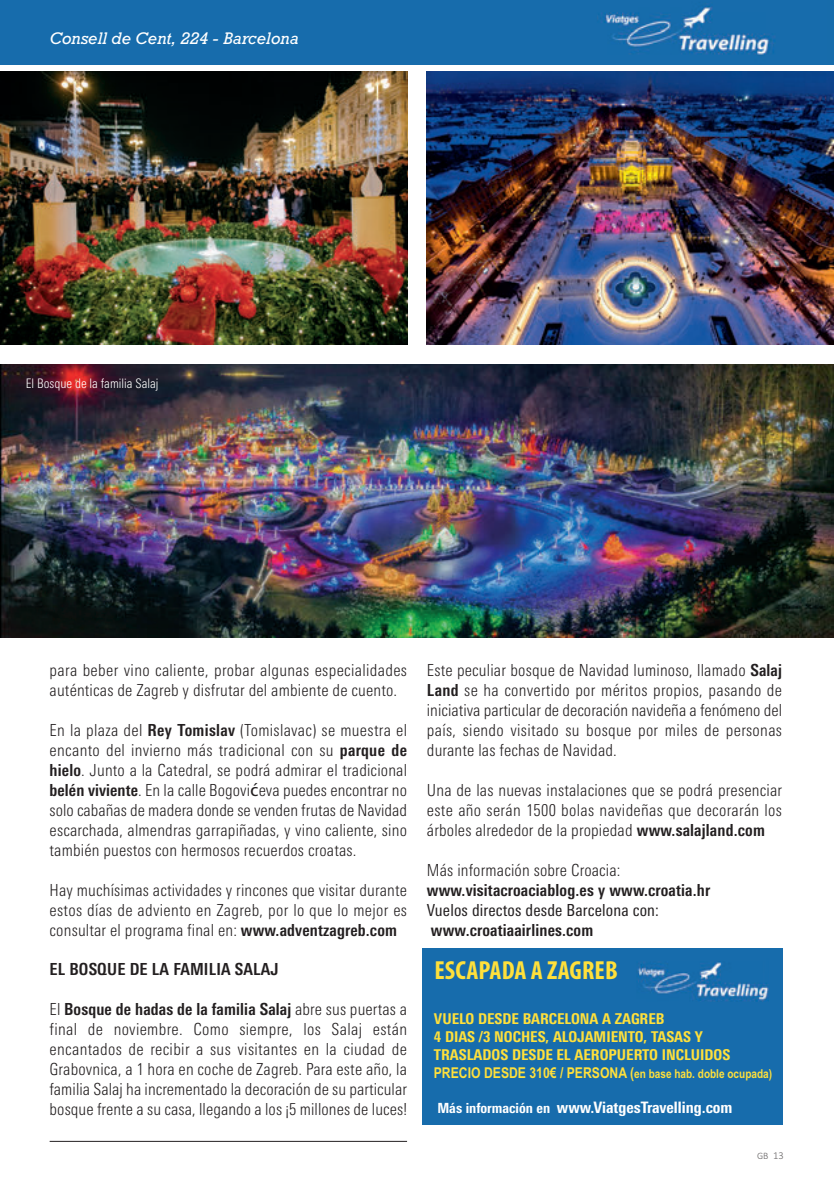
<style>
.page{position:relative;width:834px;height:1191px;background:#fff}
.page>*{position:absolute;margin:0;border:0;box-sizing:border-box;transform-origin:0 0}
.t1{font:700 condensed 26.25px "Myriad Pro";letter-spacing:.005em;color:#ffe03b}
.t2{font:300 condensed 16.62px/19.9px "Linotype Univers";letter-spacing:.01em;color:#231f20;text-align:justify}
.t3{font:700 condensed 16.62px "Linotype Univers";letter-spacing:.01em;color:#231f20}
.t4{font:condensed 16.62px "Linotype Univers";letter-spacing:.01em;color:#231f20}
.t5{font:800 condensed 15.75px "Linotype Univers";color:#fff}
.t6{font:italic 15.75px "Rockwell";color:#fff}
.t7{font:800 condensed 14.88px "Linotype Univers";color:#ffe03b}
.t8{font:700 14.88px "Arial Narrow";color:#ffe03b}
.t9{font:300 condensed 13.12px "Linotype Univers";color:#fff}
.t10{font:300 10.5px "Calibri";color:rgb(35 31 32/.7)}
.t11{font:300 9.8px "Calibri";color:rgb(35 31 32/.7)}
.s1{font-weight:700}
.s2{font-family:"Lucida Grande";font-weight:400;font-stretch:normal}
.s3{font-size:12.25px}
.s4{font-size:14px}
</style>
<div class="page">
<img style="left:427px;top:72px;width:406px;height:273px">
<hr style="left:50px;top:1141px;width:357px;height:1px;background:#231f20">
<div style="left:0;top:0;width:833px;height:64px;background:#176cac"></div>
<img style="left:0;top:72px;width:407px;height:273px">
<img style="left:0;top:365px;width:833px;height:273px">
<div style="left:422px;top:948px;width:360px;height:176px;background:#176cac"></div>
<img style="left:628px;top:958px;width:140px;height:43px">
<p class="t6" style="left:50px;top:34px;width:250px">Consell de Cent, 224 - Barcelona</p>
<p class="t9" style="left:26px;top:378px;width:134px">El Bosque de la familia Salaj</p>
<p class="t2" style="left:50px;top:661px;width:359px">para beber vino caliente, probar algunas especialidades auténticas de Zagreb y disfrutar del ambiente de cuento.</p>
<p class="t2" style="left:50px;top:721px;width:359px">En la plaza del <span class="s1">Rey Tomislav</span> (Tomislavac) se muestra el encanto del invierno más tradicional con su <span class="s1">parque de hielo</span>. Junto a la Catedral, se podrá admirar el tradicional <span class="s1">belén viviente</span>. En la calle Bogovi<span class="s2">ć</span>eva puedes encontrar no solo cabañas de madera donde se venden frutas de Navidad escarchada, almendras garrapiñadas, y vino caliente, sino también puestos con hermosos recuerdos croatas.</p>
<p class="t2" style="left:50px;top:881px;width:359px">Hay muchísimas actividades y rincones que visitar durante estos días de adviento en Zagreb, por lo que lo mejor es consultar el programa final en: <span class="s1">www.adventzagreb.com</span></p>
<p class="t3" style="left:50px;top:963px;width:230px">EL BOSQUE DE LA FAMILIA SALAJ</p>
<p class="t2" style="left:50px;top:1001px;width:359px">El <span class="s1">Bosque de hadas de la familia Salaj</span> abre sus puertas a final de noviembre. Como siempre, los Salaj están encantados de recibir a sus visitantes en la ciudad de Grabovnica, a 1 hora en coche de Zagreb. Para este año, la familia Salaj ha incrementado la decoración de su particular bosque frente a su casa, llegando a los ¡5 millones de luces!</p>
<p class="t2" style="left:427px;top:661px;width:356px">Este peculiar bosque de Navidad luminoso, llamado <span class="s1">Salaj Land</span> se ha convertido por méritos propios, pasando de iniciativa particular de decoración navideña a fenómeno del país, siendo visitado su bosque por miles de personas durante las fechas de Navidad.</p>
<p class="t2" style="left:427px;top:781px;width:356px">Una de las nuevas instalaciones que se podrá presenciar este año serán 1500 bolas navideñas que decorarán los árboles alrededor de la propiedad <span class="s1">www.salajland.com</span></p>
<p class="t2" style="left:427px;top:861px;width:195px">Más información sobre Croacia:</p>
<p class="t3" style="left:427px;top:883px;width:285px">www.visitacroaciablog.es y www.croatia.hr</p>
<p class="t4" style="left:427px;top:903px;width:233px">Vuelos directos desde Barcelona con:</p>
<p class="t3" style="left:431px;top:923px;width:164px">www.croatiaairlines.com</p>
<p class="t1" style="left:434px;top:954px;width:185px">ESCAPADA A ZAGREB</p>
<p class="t7" style="left:434px;top:1013px;width:232px">VUELO DESDE BARCELONA A ZAGREB</p>
<p class="t7" style="left:434px;top:1031px;width:270px">4 DIAS /3 NOCHES, ALOJAMIENTO, TASAS Y</p>
<p class="t7" style="left:434px;top:1049px;width:298px">TRASLADOS DESDE EL AEROPUERTO INCLUIDOS</p>
<p class="t8" style="left:434px;top:1064px;width:340px">PRECIO DESDE 310€ / PERSONA (<span class="s3">en base hab. doble ocupada)</span></p>
<p class="t5" style="left:437px;top:1101px;width:297px"><span class="s4">Más información en</span> www.ViatgesTravelling.com</p>
<p class="t11" style="left:756px;top:1149px;width:13px">GB</p>
<p class="t10" style="left:773px;top:1149px;width:12px">13</p>
</div>
